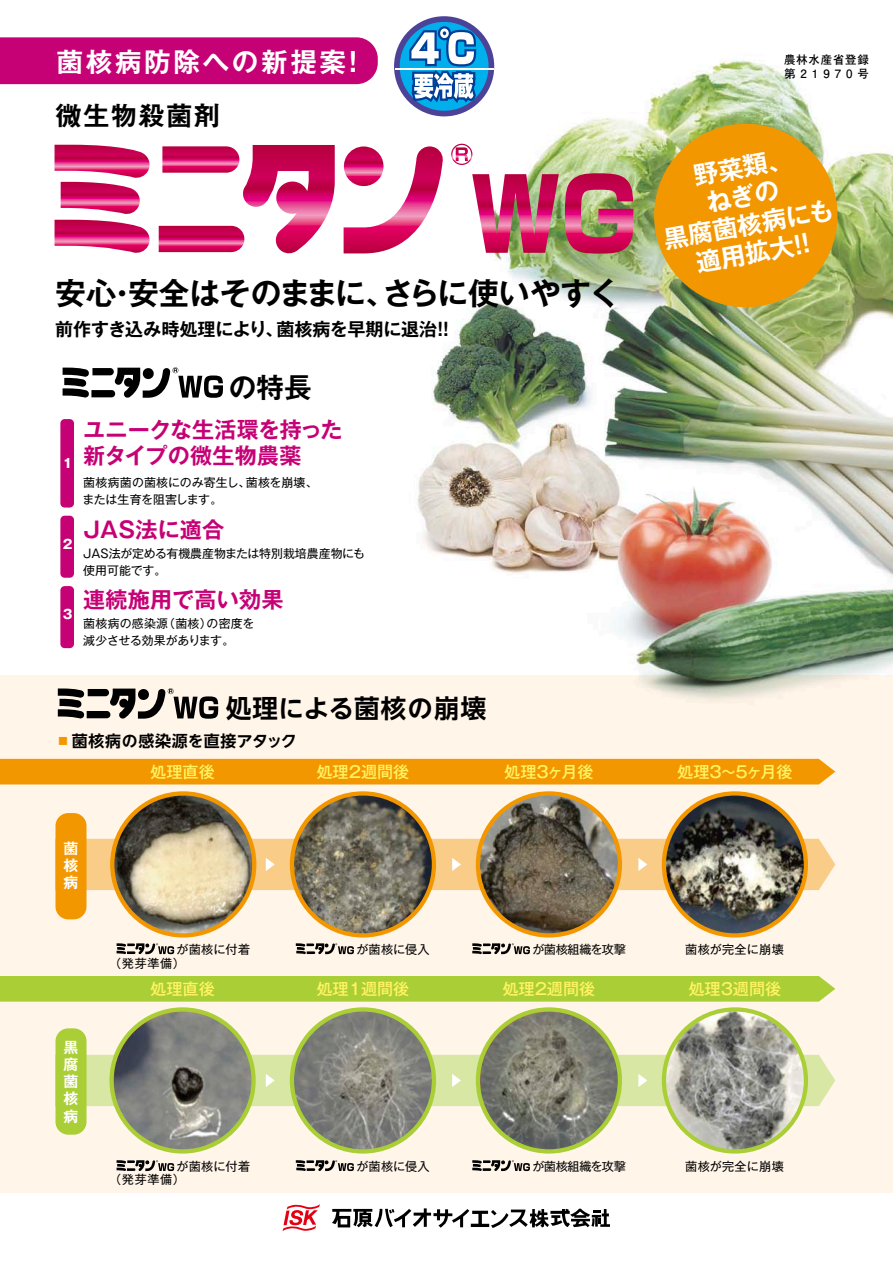
<style>
.page{position:relative;width:893px;height:1263px;background:#fff}
.page>*{position:absolute;margin:0;border:0;box-sizing:border-box;transform-origin:0 0}
.t1{font:700 30.9px "Gothic MB101 Pr 5 De";letter-spacing:-.01em;color:#000}
.t2{font:27.6px "Midashi Go Pr 5 MB31";color:#000}
.t3{font:700 27.6px "Gothic MB101 Pr 5 De";color:#000}
.t4{font:700 26.55px "Gothic MB101 Pr 5 De";letter-spacing:.1em;color:#fff}
.t5{font:700 25.5px "UD Shin Go NT Pro De";letter-spacing:.04em;color:#000}
.t6{font:700 24.9px/28.7px "Gothic MB101 Pr 5 De";color:#fff;text-align:center}
.t7{font:700 22.05px/26.4px "Gothic MB101 Pr 5 De";letter-spacing:.01em;color:#c60075}
.t8{font:700 18px "Gothic MB101 Pr 5 De";letter-spacing:-.005em;color:#000}
.t9{font:500 16.2px "Gothic MB101 Pr 5";color:#fff362}
.t10{font:700 15.9px "UD Shin Go NT Pro De";letter-spacing:.04em;color:#000}
.t11{font:700 14.85px/17.2px "Gothic MB101 Pr 5 De";color:#fff;text-align:justify}
.t12{font:700 12.75px "Gothic MB101 Pr 5";color:#fff}
.t13{font:12.15px "Gothic MB101 Pr 5";letter-spacing:.005em;color:#000}
.t14{font:12.15px "Gothic MB101 Pr 5";letter-spacing:-.025em;color:#000}
.t15{font:12.15px "Gothic MB101 Pr 5";letter-spacing:.025em;color:#000}
.t16{font:12.15px/13.8px "Gothic MB101 Pr 5";letter-spacing:.03em;color:#000}
.t17{font:11.85px/17px "Gothic MB101 Pr 5";color:#000}
.t18{font:700 11.55px/14.5px "Futo Go B101 Pr 5";letter-spacing:.25em;color:#000}
.s1{color:#f39700}
</style>
<div class="page">
<div style="left:0;top:675px;width:893px;height:518px;background:#fff5e9"></div>
<img style="left:294px;top:16px;width:599px;height:1119px">
<img style="left:472px;top:174px;width:87px;height:79px">
<img style="left:565px;top:173px;width:68px;height:81px">
<svg style="left:451px;top:144px;width:21px;height:21px"></svg>
<svg style="left:55px;top:145px;width:95px;height:108px"></svg>
<svg style="left:159px;top:145px;width:176px;height:109px"></svg>
<svg style="left:341px;top:146px;width:103px;height:107px"></svg>
<svg style="left:282px;top:1204px;width:38px;height:27px"></svg>
<svg style="left:332px;top:1208px;width:278px;height:20px"></svg>
<div style="left:0;top:759px;width:835px;height:25px;background:#f39700"></div>
<svg style="left:55px;top:839px;width:780px;height:51px;background:#f9cd8c"></svg>
<svg style="left:55px;top:1055px;width:780px;height:51px;background:#d9e7a5"></svg>
<svg style="left:296px;top:943px;width:58px;height:11px"></svg>
<img style="left:292px;top:793px;width:142px;height:142px;border-radius:71px">
<div style="left:290px;top:791px;width:146px;height:146px;border:4px solid #f39700;border-radius:50%"></div>
<img style="left:292px;top:1009px;width:142px;height:142px;border-radius:71px">
<div style="left:290px;top:1007px;width:146px;height:146px;border:4px solid #aace35;border-radius:50%"></div>
<svg style="left:472px;top:943px;width:58px;height:11px"></svg>
<img style="left:478px;top:793px;width:142px;height:142px;border-radius:71px">
<div style="left:476px;top:791px;width:146px;height:146px;border:4px solid #f39700;border-radius:50%"></div>
<img style="left:478px;top:1009px;width:142px;height:142px;border-radius:71px">
<div style="left:476px;top:1007px;width:146px;height:146px;border:4px solid #aace35;border-radius:50%"></div>
<img style="left:664px;top:793px;width:142px;height:142px;border-radius:71px">
<div style="left:662px;top:791px;width:146px;height:146px;border:4px solid #f39700;border-radius:50%"></div>
<img style="left:664px;top:1009px;width:142px;height:142px;border-radius:71px">
<div style="left:662px;top:1007px;width:146px;height:146px;border:4px solid #aace35;border-radius:50%"></div>
<svg style="left:117px;top:943px;width:57px;height:11px"></svg>
<svg style="left:296px;top:1160px;width:58px;height:11px"></svg>
<svg style="left:472px;top:1160px;width:58px;height:11px"></svg>
<svg style="left:117px;top:1160px;width:57px;height:11px"></svg>
<img style="left:112px;top:1009px;width:142px;height:142px;border-radius:71px">
<div style="left:109px;top:1007px;width:147px;height:146px;border:4px solid #aace35;border-radius:50%"></div>
<div style="left:0;top:976px;width:835px;height:26px;background:#aace35"></div>
<img style="left:112px;top:793px;width:142px;height:142px;border-radius:71px">
<div style="left:110px;top:791px;width:146px;height:146px;border:4px solid #f39700;border-radius:50%"></div>
<svg style="left:58px;top:688px;width:160px;height:31px"></svg>
<div style="left:0;top:37px;width:378px;height:47px;background:#c60075"></div>
<svg style="left:647px;top:116px;width:198px;height:199px;background:#dba32c"></svg>
<svg style="left:63px;top:367px;width:160px;height:31px"></svg>
<div style="left:60px;top:419px;width:14px;height:88px;background:#c60075;border-radius:4px"></div>
<div style="left:60px;top:516px;width:14px;height:62px;background:#c60075;border-radius:4px"></div>
<div style="left:60px;top:586px;width:14px;height:62px;background:#c60075;border-radius:4px"></div>
<div style="left:56px;top:813px;width:31px;height:106px;background:#f39700;border-radius:13px"></div>
<div style="left:56px;top:1028px;width:31px;height:107px;background:#aace35;border-radius:13px"></div>
<div style="left:394px;top:16px;width:100px;height:100px;border:11px solid #4c4298;border-radius:50%"></div>
<div style="left:400px;top:22px;width:89px;height:89px;background:#00afec;border-radius:50%"></div>
<hr style="left:395px;top:68px;width:98px;height:2px;background:#fff">
<svg style="left:407px;top:24px;width:71px;height:85px"></svg>
<h3 class="t4" style="left:57px;top:40px;width:311px">菌核病防除への新提案！</h3>
<h2 class="t2" style="left:55px;top:94px;width:167px">微生物殺菌剤</h2>
<h1 class="t1" style="left:55px;top:267px;width:566px">安心・安全はそのままに、さらに使いやすく</h1>
<h3 class="t8" style="left:55px;top:314px;width:395px">前作すき込み時処理により、菌核病を早期に退治!!</h3>
<p class="t12" style="left:63px;top:453px;width:11px">1</p>
<p class="t12" style="left:63px;top:533px;width:11px">2</p>
<p class="t12" style="left:63px;top:604px;width:11px">3</p>
<h2 class="t3" style="left:229px;top:364px;width:84px">の特長</h2>
<h3 class="t7" style="left:83px;top:415px;width:261px">ユニークな生活環を持った新タイプの微生物農薬</h3>
<p class="t17" style="left:83px;top:473px;width:237px">菌核病菌の菌核にのみ寄生し、菌核を崩壊、または生育を阻害します。</p>
<h3 class="t7" style="left:83px;top:515px;width:142px">JAS法に適合</h3>
<p class="t17" style="left:83px;top:544px;width:283px">JAS法が定める有機農産物または特別栽培農産物にも使用可能です。</p>
<h3 class="t7" style="left:83px;top:584px;width:202px">連続施用で高い効果</h3>
<p class="t17" style="left:83px;top:614px;width:173px">菌核病の感染源（菌核）の密度を減少させる効果があります。</p>
<h3 class="t5" style="left:226px;top:687px;width:262px">処理による菌核の崩壊</h3>
<h3 class="t10" style="left:55px;top:728px;width:243px"><span class="s1">■</span>菌核病の感染源を直接アタック</h3>
<h3 class="t9" style="left:150px;top:758px;width:66px">処理直後</h3>
<h3 class="t9" style="left:316px;top:758px;width:95px">処理2週間後</h3>
<h3 class="t9" style="left:504px;top:758px;width:91px">処理3ヶ月後</h3>
<p class="t11" style="left:64px;top:838px;width:16px">菌核病</p>
<p class="t16" style="left:109px;top:941px;width:142px;text-indent:67px">が菌核に付着（発芽準備）</p>
<p class="t13" style="left:356px;top:939px;width:75px">が菌核に侵入</p>
<p class="t14" style="left:532px;top:939px;width:95px">が菌核組織を攻撃</p>
<p class="t18" style="left:784px;top:51px;width:86px">農林水産省登録第21970号</p>
<h3 class="t6" style="left:651px;top:167px;width:174px;rotate:-10deg">野菜類、<br>ねぎの<br>黒腐菌核病にも適用拡大!!</h3>
<h3 class="t9" style="left:677px;top:758px;width:117px">処理3～5ヶ月後</h3>
<p class="t15" style="left:685px;top:939px;width:100px">菌核が完全に崩壊</p>
<p class="t11" style="left:64px;top:1037px;width:16px">黒腐菌核病</p>
<h3 class="t9" style="left:150px;top:975px;width:66px">処理直後</h3>
<h3 class="t9" style="left:316px;top:975px;width:95px">処理1週間後</h3>
<h3 class="t9" style="left:502px;top:975px;width:95px">処理2週間後</h3>
<h3 class="t9" style="left:688px;top:975px;width:95px">処理3週間後</h3>
<p class="t13" style="left:177px;top:1156px;width:75px">が菌核に付着</p>
<p class="t13" style="left:356px;top:1156px;width:75px">が菌核に侵入</p>
<p class="t14" style="left:532px;top:1156px;width:95px">が菌核組織を攻撃</p>
<p class="t15" style="left:685px;top:1156px;width:100px">菌核が完全に崩壊</p>
<p class="t13" style="left:109px;top:1170px;width:77px">（発芽準備）</p>
</div>
